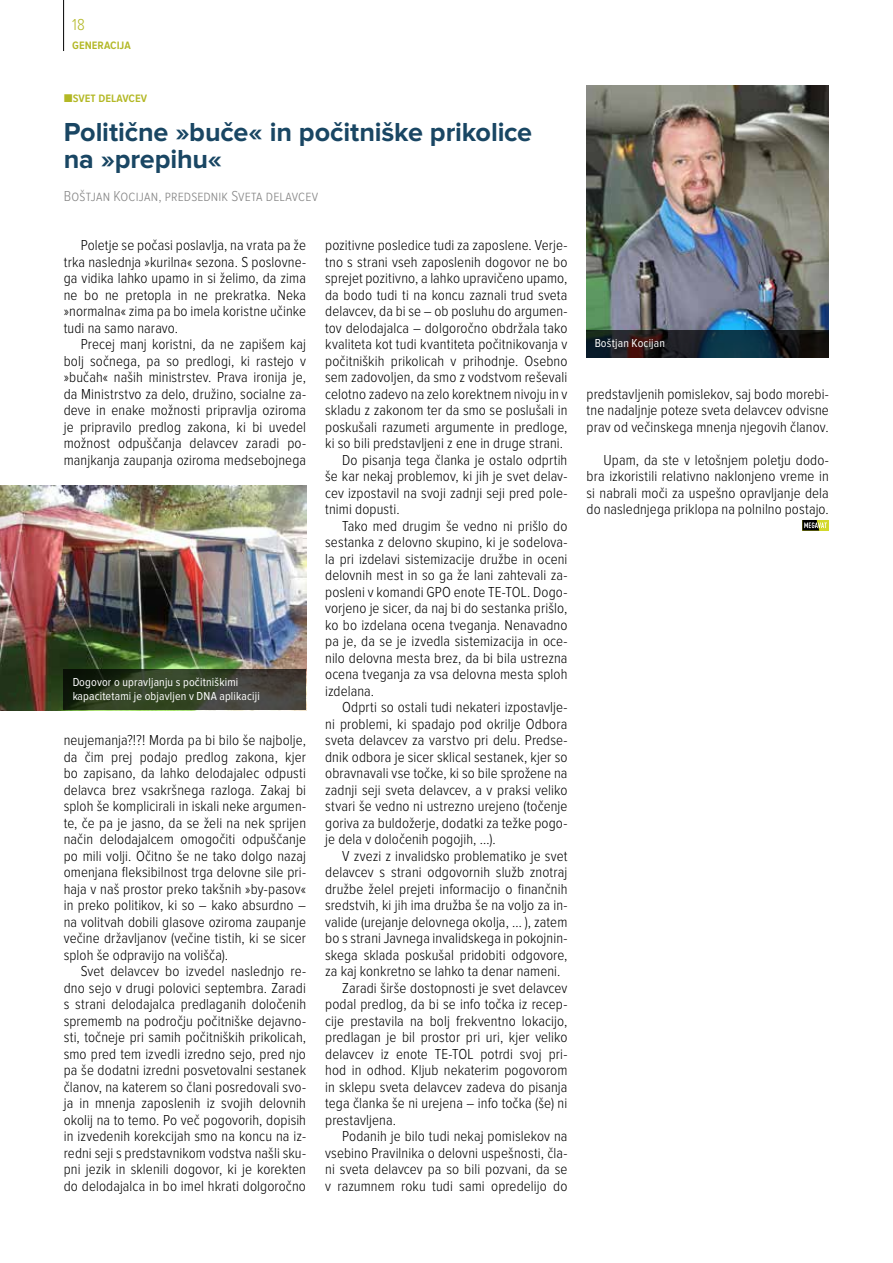
<style>
.page{position:relative;width:893px;height:1263px;background:#fff}
.page>*{position:absolute;margin:0;border:0;box-sizing:border-box;transform-origin:0 0}
.t1{font:700 27px/27px "Proxima Nova";letter-spacing:-.005em;color:#194663}
.t2{font:300 16.5px "Proxima Nova Cond";color:#b3b825}
.t3{font:300 15px/16.5px "Proxima Nova Cond";letter-spacing:.005em;color:#000;text-align:justify}
.t4{font:300 15px "Proxima Nova Cond";letter-spacing:.01em;color:#878787}
.t5{font:600 13.5px "Proxima Nova Cond";color:#b3b825}
.t6{font:12px/13.5px "Proxima Nova Cond";letter-spacing:.015em;color:#fff}
</style>
<div class="page">
<hr style="left:63px;top:0;width:1px;height:51px;background:#000">
<div style="left:802px;top:520px;width:27px;height:11px;background:#d3d92b"></div>
<svg style="left:802px;top:520px;width:25px;height:11px"></svg>
<img style="left:586px;top:85px;width:242px;height:245px">
<svg style="left:586px;top:330px;width:242px;height:27px;background:#162028"></svg>
<img style="left:0;top:486px;width:306px;height:224px">
<svg style="left:64px;top:669px;width:242px;height:41px;background:#343c2a"></svg>
<p class="t2" style="left:72px;top:17px;width:14px">18</p>
<p class="t5" style="left:72px;top:38px;width:60px">generacija</p>
<p class="t5" style="left:64px;top:91px;width:85px">■svet delavcev</p>
<h1 class="t1" style="left:64px;top:119px;width:470px">Politične »buče« in počitniške prikolice na »prepihu«</h1>
<p class="t4" style="left:64px;top:189px;width:256px">Boštjan Kocijan, predsednik Sveta delavcev</p>
<p class="t3" style="left:64px;top:237px;width:244px;text-indent:17px">Poletje se počasi poslavlja, na vrata pa že trka naslednja »kurilna« sezona. S poslovne&shy;ga vidika lahko upamo in si želimo, da zima ne bo ne pretopla in ne prekratka. Neka »normalna« zima pa bo imela koristne učinke tudi na samo naravo.</p>
<p class="t3" style="left:64px;top:336px;width:245px;text-indent:17px">Precej manj koristni, da ne zapišem kaj bolj sočnega, pa so predlogi, ki rastejo v »bučah« naših ministrstev. Prava ironija je, da Ministrstvo za delo, družino, socialne za&shy;deve in enake možnosti pripravlja oziroma je pripravilo predlog zakona, ki bi uvedel možnost odpuščanja delavcev zaradi po&shy;manjkanja zaupanja oziroma medsebojnega</p>
<p class="t6" style="left:72px;top:676px;width:189px">Dogovor o upravljanju s počitniškimi kapacitetami je objavljen v DNA aplikaciji</p>
<p class="t3" style="left:64px;top:732px;width:245px">neujemanja?!?! Morda pa bi bilo še najbolje, da čim prej podajo predlog zakona, kjer bo zapisano, da lahko delodajalec odpusti delavca brez vsakršnega razloga. Zakaj bi sploh še komplicirali in iskali neke argumen&shy;te, če pa je jasno, da se želi na nek sprijen način delodajalcem omogočiti odpuščanje po mili volji. Očitno še ne tako dolgo nazaj omenjana fleksibilnost trga delovne sile pri&shy;haja v naš prostor preko takšnih »by-pasov« in preko politikov, ki so – kako absurdno – na volitvah dobili glasove oziroma zaupanje večine državljanov (večine tistih, ki se sicer sploh še odpravijo na volišča).</p>
<p class="t3" style="left:64px;top:963px;width:244px;text-indent:17px">Svet delavcev bo izvedel naslednjo re&shy;dno sejo v drugi polovici septembra. Zaradi s strani delodajalca predlaganih določenih sprememb na področju počitniške dejavno&shy;sti, točneje pri samih počitniških prikolicah, smo pred tem izvedli izredno sejo, pred njo pa še dodatni izredni posvetovalni sestanek članov, na katerem so člani posredovali svo&shy;ja in mnenja zaposlenih iz svojih delovnih okolij na to temo. Po več pogovorih, dopisih in izvedenih korekcijah smo na koncu na iz&shy;redni seji s predstavnikom vodstva našli sku&shy;pni jezik in sklenili dogovor, ki je korekten do delodajalca in bo imel hkrati dolgoročno</p>
<p class="t3" style="left:325px;top:237px;width:244px">pozitivne posledice tudi za zaposlene. Verje-</p>
<p class="t3" style="left:325px;top:254px;width:244px">tno s strani vseh zaposlenih dogovor ne bo</p>
<p class="t3" style="left:325px;top:270px;width:244px">sprejet pozitivno, a lahko upravičeno upamo,</p>
<p class="t3" style="left:325px;top:287px;width:244px">da bodo tudi ti na koncu zaznali trud sveta</p>
<p class="t3" style="left:325px;top:303px;width:244px">delavcev, da bi se – ob posluhu do argumen-</p>
<p class="t3" style="left:325px;top:320px;width:244px">tov delodajalca – dolgoročno obdržala tako</p>
<p class="t3" style="left:325px;top:336px;width:244px">kvaliteta kot tudi kvantiteta počitnikovanja v</p>
<p class="t3" style="left:325px;top:353px;width:244px">počitniških prikolicah v prihodnje. Osebno</p>
<p class="t3" style="left:325px;top:369px;width:244px">sem zadovoljen, da smo z vodstvom reševali</p>
<p class="t3" style="left:325px;top:386px;width:244px">celotno zadevo na zelo korektnem nivoju in v</p>
<p class="t3" style="left:325px;top:402px;width:244px">skladu z zakonom ter da smo se poslušali in</p>
<p class="t3" style="left:325px;top:419px;width:244px">poskušali razumeti argumente in predloge,</p>
<p class="t3" style="left:325px;top:435px;width:239px">ki so bili predstavljeni z ene in druge strani.</p>
<p class="t3" style="left:342px;top:452px;width:227px">Do pisanja tega članka je ostalo odprtih</p>
<p class="t3" style="left:325px;top:468px;width:244px">še kar nekaj problemov, ki jih je svet delav-</p>
<p class="t3" style="left:325px;top:485px;width:244px">cev izpostavil na svoji zadnji seji pred pole-</p>
<p class="t3" style="left:325px;top:501px;width:76px">tnimi dopusti.</p>
<p class="t3" style="left:342px;top:518px;width:227px">Tako med drugim še vedno ni prišlo do</p>
<p class="t3" style="left:325px;top:534px;width:244px">sestanka z delovno skupino, ki je sodelova-</p>
<p class="t3" style="left:325px;top:551px;width:244px">la pri izdelavi sistemizacije družbe in oceni</p>
<p class="t3" style="left:325px;top:567px;width:244px">delovnih mest in so ga že lani zahtevali za-</p>
<p class="t3" style="left:325px;top:584px;width:244px">posleni v komandi GPO enote TE-TOL. Dogo-</p>
<p class="t3" style="left:325px;top:600px;width:244px">vorjeno je sicer, da naj bi do sestanka prišlo,</p>
<p class="t3" style="left:325px;top:617px;width:244px">ko bo izdelana ocena tveganja. Nenavadno</p>
<p class="t3" style="left:325px;top:633px;width:244px">pa je, da se je izvedla sistemizacija in oce-</p>
<p class="t3" style="left:325px;top:650px;width:244px">nilo delovna mesta brez, da bi bila ustrezna</p>
<p class="t3" style="left:325px;top:666px;width:244px">ocena tveganja za vsa delovna mesta sploh</p>
<p class="t3" style="left:325px;top:683px;width:50px">izdelana.</p>
<p class="t3" style="left:342px;top:699px;width:227px">Odprti so ostali tudi nekateri izpostavlje-</p>
<p class="t3" style="left:325px;top:716px;width:244px">ni problemi, ki spadajo pod okrilje Odbora</p>
<p class="t3" style="left:325px;top:732px;width:244px">sveta delavcev za varstvo pri delu. Predse-</p>
<p class="t3" style="left:325px;top:749px;width:244px">dnik odbora je sicer sklical sestanek, kjer so</p>
<p class="t3" style="left:325px;top:765px;width:244px">obravnavali vse točke, ki so bile sprožene na</p>
<p class="t3" style="left:325px;top:782px;width:244px">zadnji seji sveta delavcev, a v praksi veliko</p>
<p class="t3" style="left:325px;top:798px;width:244px">stvari še vedno ni ustrezno urejeno (točenje</p>
<p class="t3" style="left:325px;top:815px;width:244px">goriva za buldožerje, dodatki za težke pogo-</p>
<p class="t3" style="left:325px;top:831px;width:172px">je dela v določenih pogojih, …).</p>
<p class="t3" style="left:342px;top:848px;width:227px">V zvezi z invalidsko problematiko je svet</p>
<p class="t3" style="left:325px;top:864px;width:245px">delavcev s strani odgovornih služb znotraj</p>
<p class="t3" style="left:325px;top:881px;width:244px">družbe želel prejeti informacijo o finančnih</p>
<p class="t3" style="left:325px;top:897px;width:244px">sredstvih, ki jih ima družba še na voljo za in-</p>
<p class="t3" style="left:325px;top:914px;width:244px">valide (urejanje delovnega okolja, … ), zatem</p>
<p class="t3" style="left:325px;top:930px;width:244px">bo s strani Javnega invalidskega in pokojnin-</p>
<p class="t3" style="left:325px;top:947px;width:244px">skega sklada poskušal pridobiti odgovore,</p>
<p class="t3" style="left:325px;top:963px;width:237px">za kaj konkretno se lahko ta denar nameni.</p>
<p class="t3" style="left:342px;top:980px;width:227px">Zaradi širše dostopnosti je svet delavcev</p>
<p class="t3" style="left:325px;top:996px;width:244px">podal predlog, da bi se info točka iz recep-</p>
<p class="t3" style="left:325px;top:1013px;width:244px">cije prestavila na bolj frekventno lokacijo,</p>
<p class="t3" style="left:325px;top:1029px;width:244px">predlagan je bil prostor pri uri, kjer veliko</p>
<p class="t3" style="left:325px;top:1046px;width:244px">delavcev iz enote TE-TOL potrdi svoj pri-</p>
<p class="t3" style="left:325px;top:1062px;width:244px">hod in odhod. Kljub nekaterim pogovorom</p>
<p class="t3" style="left:325px;top:1079px;width:244px">in sklepu sveta delavcev zadeva do pisanja</p>
<p class="t3" style="left:325px;top:1095px;width:244px">tega članka še ni urejena – info točka (še) ni</p>
<p class="t3" style="left:325px;top:1112px;width:72px">prestavljena.</p>
<p class="t3" style="left:342px;top:1128px;width:227px">Podanih je bilo tudi nekaj pomislekov na</p>
<p class="t3" style="left:325px;top:1145px;width:244px">vsebino Pravilnika o delovni uspešnosti, čla-</p>
<p class="t3" style="left:325px;top:1161px;width:244px">ni sveta delavcev pa so bili pozvani, da se</p>
<p class="t3" style="left:325px;top:1178px;width:244px">v razumnem roku tudi sami opredelijo do</p>
<p class="t6" style="left:595px;top:336px;width:72px">Boštjan Kocijan</p>
<p class="t3" style="left:587px;top:386px;width:244px">predstavljenih pomislekov, saj bodo morebi&shy;tne nadaljnje poteze sveta delavcev odvisne prav od večinskega mnenja njegovih članov.</p>
<p class="t3" style="left:587px;top:452px;width:244px;text-indent:17px">Upam, da ste v letošnjem poletju dodo&shy;bra izkoristili relativno naklonjeno vreme in si nabrali moči za uspešno opravljanje dela do naslednjega priklopa na polnilno postajo.</p>
</div>
